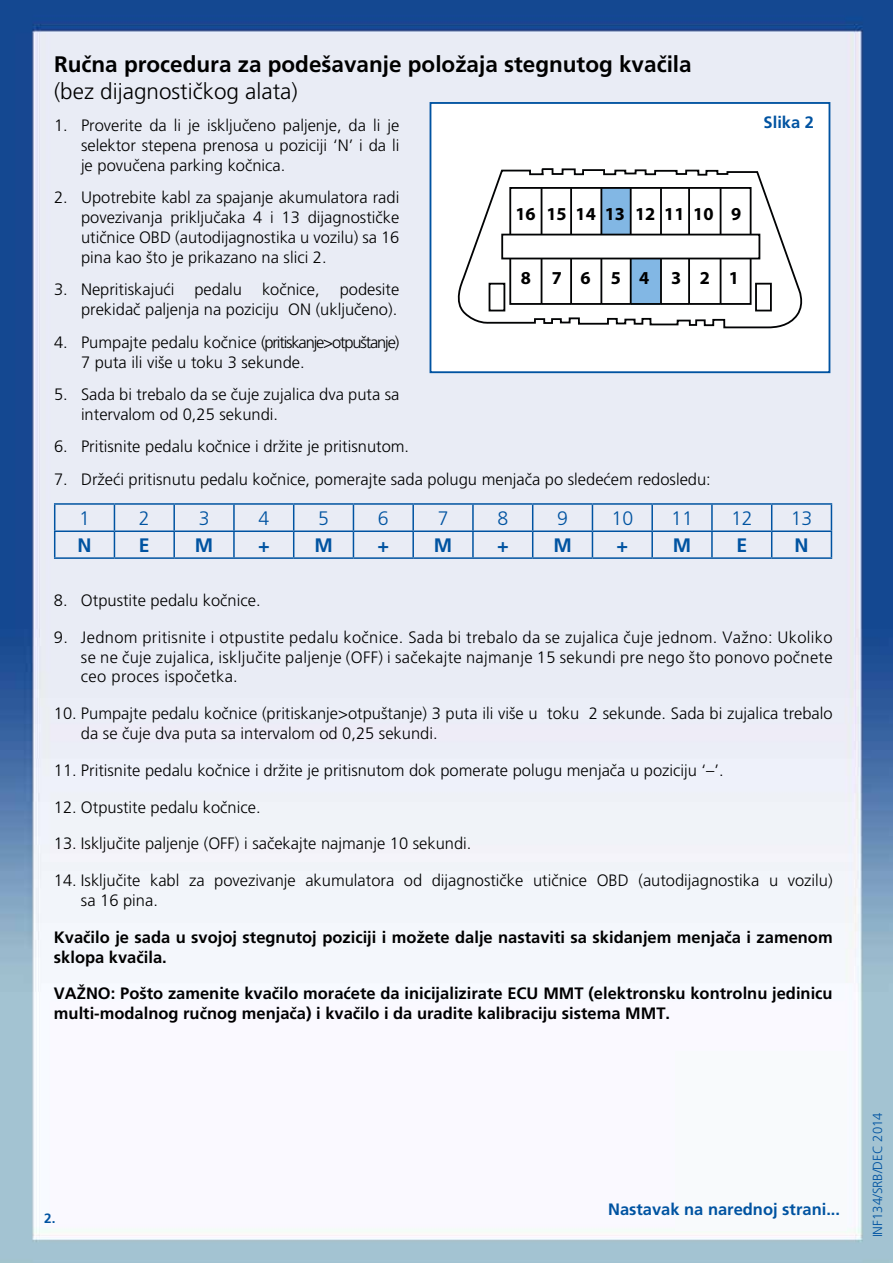
<style>
.page{position:relative;width:893px;height:1263px;background:#fff}
.page>*{position:absolute;margin:0;border:0;box-sizing:border-box;transform-origin:0 0}
.t1{font:700 22.5px "Frutiger CE";color:#000}
.t2{font:300 22.5px "Frutiger CE";color:#000}
.t3{font:300 19.5px "Frutiger CE";color:#0053a1}
.t4{font:700 19.5px "Frutiger CE";color:#0053a1}
.t5{font:700 18.3px "Myriad Pro";color:#000}
.t6{font:700 18.3px "Myriad Pro";letter-spacing:1.02em;color:#000}
.t7{font:300 16.5px/19.8px "Frutiger CE";color:#000}
.t8{font:700 16.5px/19.8px "Frutiger CE";color:#000}
.t9{font:700 16.5px "Frutiger CE";color:#0053a1}
.t10{font:700 13.5px "Frutiger";color:#0053a1}
.t11{font:300 13.2px "Frutiger CE";color:#0053a1}
</style>
<div class="page">
<img style="left:0;top:0;width:893px;height:1263px">
<div style="left:675px;top:1051px;width:172px;height:179px;background:#f8fafc"></div>
<hr style="left:54px;top:503px;width:60px;height:2px;background:#0053a1">
<hr style="left:114px;top:503px;width:60px;height:2px;background:#0053a1">
<hr style="left:174px;top:503px;width:60px;height:2px;background:#0053a1">
<hr style="left:234px;top:503px;width:60px;height:2px;background:#0053a1">
<hr style="left:294px;top:503px;width:59px;height:2px;background:#0053a1">
<hr style="left:353px;top:503px;width:60px;height:2px;background:#0053a1">
<hr style="left:413px;top:503px;width:60px;height:2px;background:#0053a1">
<hr style="left:473px;top:503px;width:60px;height:2px;background:#0053a1">
<hr style="left:533px;top:503px;width:59px;height:2px;background:#0053a1">
<hr style="left:592px;top:503px;width:60px;height:2px;background:#0053a1">
<hr style="left:652px;top:503px;width:60px;height:2px;background:#0053a1">
<hr style="left:712px;top:503px;width:60px;height:2px;background:#0053a1">
<hr style="left:772px;top:503px;width:60px;height:2px;background:#0053a1">
<svg style="left:54px;top:505px;width:1px;height:52px"></svg>
<svg style="left:831px;top:505px;width:1px;height:52px"></svg>
<hr style="left:54px;top:557px;width:60px;height:2px;background:#0053a1">
<hr style="left:114px;top:557px;width:60px;height:2px;background:#0053a1">
<hr style="left:174px;top:557px;width:60px;height:2px;background:#0053a1">
<hr style="left:234px;top:557px;width:60px;height:2px;background:#0053a1">
<hr style="left:294px;top:557px;width:59px;height:2px;background:#0053a1">
<hr style="left:353px;top:557px;width:60px;height:2px;background:#0053a1">
<hr style="left:413px;top:557px;width:60px;height:2px;background:#0053a1">
<hr style="left:473px;top:557px;width:60px;height:2px;background:#0053a1">
<hr style="left:533px;top:557px;width:59px;height:2px;background:#0053a1">
<hr style="left:592px;top:557px;width:60px;height:2px;background:#0053a1">
<hr style="left:652px;top:557px;width:60px;height:2px;background:#0053a1">
<hr style="left:712px;top:557px;width:60px;height:2px;background:#0053a1">
<hr style="left:772px;top:557px;width:60px;height:2px;background:#0053a1">
<hr style="left:173px;top:505px;width:2px;height:25px;background:#0053a1">
<hr style="left:233px;top:505px;width:2px;height:25px;background:#0053a1">
<hr style="left:412px;top:505px;width:2px;height:25px;background:#0053a1">
<hr style="left:472px;top:505px;width:2px;height:25px;background:#0053a1">
<hr style="left:651px;top:505px;width:2px;height:25px;background:#0053a1">
<hr style="left:711px;top:505px;width:2px;height:25px;background:#0053a1">
<hr style="left:54px;top:530px;width:60px;height:2px;background:#0053a1">
<hr style="left:114px;top:530px;width:60px;height:2px;background:#0053a1">
<svg style="left:114px;top:505px;width:1px;height:52px"></svg>
<hr style="left:174px;top:530px;width:60px;height:2px;background:#0053a1">
<hr style="left:173px;top:532px;width:2px;height:25px;background:#0053a1">
<hr style="left:234px;top:530px;width:60px;height:2px;background:#0053a1">
<hr style="left:233px;top:532px;width:2px;height:25px;background:#0053a1">
<hr style="left:294px;top:530px;width:59px;height:2px;background:#0053a1">
<svg style="left:293px;top:505px;width:1px;height:52px"></svg>
<hr style="left:353px;top:530px;width:60px;height:2px;background:#0053a1">
<svg style="left:353px;top:505px;width:1px;height:52px"></svg>
<hr style="left:413px;top:530px;width:60px;height:2px;background:#0053a1">
<hr style="left:412px;top:532px;width:2px;height:25px;background:#0053a1">
<hr style="left:473px;top:530px;width:60px;height:2px;background:#0053a1">
<hr style="left:472px;top:532px;width:2px;height:25px;background:#0053a1">
<hr style="left:533px;top:530px;width:59px;height:2px;background:#0053a1">
<svg style="left:532px;top:505px;width:1px;height:52px"></svg>
<hr style="left:592px;top:530px;width:60px;height:2px;background:#0053a1">
<svg style="left:592px;top:505px;width:1px;height:52px"></svg>
<hr style="left:652px;top:530px;width:60px;height:2px;background:#0053a1">
<hr style="left:651px;top:532px;width:2px;height:25px;background:#0053a1">
<hr style="left:712px;top:530px;width:60px;height:2px;background:#0053a1">
<hr style="left:711px;top:532px;width:2px;height:25px;background:#0053a1">
<hr style="left:772px;top:530px;width:60px;height:2px;background:#0053a1">
<svg style="left:771px;top:505px;width:1px;height:52px"></svg>
<div style="left:430px;top:102px;width:400px;height:271px;background:#fff;border:2px solid #0053a1"></div>
<svg style="left:458px;top:168px;width:344px;height:160px"></svg>
<div style="left:489px;top:283px;width:16px;height:28px;background:#fff;border:2px solid #020304"></div>
<div style="left:755px;top:283px;width:17px;height:28px;background:#fff;border:2px solid #020304"></div>
<hr style="left:541px;top:188px;width:1px;height:116px;background:#020304">
<hr style="left:570px;top:188px;width:2px;height:116px;background:#020304">
<hr style="left:600px;top:188px;width:2px;height:116px;background:#020304">
<hr style="left:630px;top:188px;width:2px;height:116px;background:#020304">
<hr style="left:660px;top:188px;width:2px;height:116px;background:#020304">
<hr style="left:688px;top:188px;width:2px;height:116px;background:#020304">
<hr style="left:720px;top:188px;width:1px;height:116px;background:#020304">
<div style="left:501px;top:234px;width:259px;height:25px;background:#fff;border:2px solid #020304"></div>
<h1 class="t1" style="left:54px;top:50px;width:639px">Ručna procedura za podešavanje položaja stegnutog kvačila</h1>
<h1 class="t2" style="left:54px;top:78px;width:245px">(bez dijagnostičkog alata)</h1>
<p class="t7" style="left:81px;top:115px;width:320px;text-align:justify;text-indent:-27px">1. Proverite da li je isključeno paljenje, da li je selektor stepena prenosa u poziciji ‘N’ i da li je povučena parking kočnica.</p>
<p class="t7" style="left:81px;top:188px;width:320px;text-align:justify;text-indent:-27px">2. Upotrebite kabl za spajanje akumulatora radi povezivanja priključaka 4 i 13 dijagnostičke utičnice OBD (autodijagnostika u vozilu) sa 16 pina kao što je prikazano na slici 2.</p>
<p class="t7" style="left:54px;top:280px;width:347px;text-align:right">3. Nepritiskajući pedalu kočnice, podesite prekidač paljenja na poziciju ON (uključeno).</p>
<p class="t7" style="left:81px;top:332px;width:320px;text-indent:-27px">4. Pumpajte pedalu kočnice (pritiskanje&gt;otpuštanje)<br>7 puta ili više u toku 3 sekunde.</p>
<p class="t7" style="left:81px;top:384px;width:320px;text-indent:-27px">5. Sada bi trebalo da se čuje zujalica dva puta sa intervalom od 0,25 sekundi.</p>
<p class="t7" style="left:54px;top:437px;width:357px">6. Pritisnite pedalu kočnice i držite je pritisnutom.</p>
<p class="t7" style="left:54px;top:469px;width:658px">7. Držeći pritisnutu pedalu kočnice, pomerajte sada polugu menjača po sledećem redosledu:</p>
<p class="t5" style="left:515px;top:202px;width:227px">16 15 14 13 12 11 10 9</p>
<p class="t6" style="left:521px;top:266px;width:220px">87654 321</p>
<p class="t9" style="left:764px;top:112px;width:52px">Slika 2</p>
<p class="t3" style="left:79px;top:507px;width:12px">1</p>
<p class="t3" style="left:139px;top:507px;width:12px">2</p>
<p class="t3" style="left:199px;top:507px;width:12px">3</p>
<p class="t3" style="left:258px;top:507px;width:12px">4</p>
<p class="t3" style="left:318px;top:507px;width:12px">5</p>
<p class="t3" style="left:378px;top:507px;width:12px">6</p>
<p class="t3" style="left:438px;top:507px;width:12px">7</p>
<p class="t3" style="left:497px;top:507px;width:12px">8</p>
<p class="t3" style="left:557px;top:507px;width:12px">9</p>
<p class="t3" style="left:611px;top:507px;width:23px">10</p>
<p class="t3" style="left:671px;top:507px;width:23px">11</p>
<p class="t3" style="left:731px;top:507px;width:23px">12</p>
<p class="t3" style="left:791px;top:507px;width:23px">13</p>
<p class="t4" style="left:78px;top:534px;width:16px">N</p>
<p class="t4" style="left:139px;top:534px;width:12px">E</p>
<p class="t4" style="left:195px;top:534px;width:20px">M</p>
<p class="t4" style="left:258px;top:534px;width:13px">+</p>
<p class="t4" style="left:314px;top:534px;width:20px">M</p>
<p class="t4" style="left:377px;top:534px;width:13px">+</p>
<p class="t4" style="left:434px;top:534px;width:20px">M</p>
<p class="t4" style="left:497px;top:534px;width:13px">+</p>
<p class="t4" style="left:553px;top:534px;width:20px">M</p>
<p class="t4" style="left:616px;top:534px;width:13px">+</p>
<p class="t4" style="left:673px;top:534px;width:20px">M</p>
<p class="t4" style="left:736px;top:534px;width:12px">E</p>
<p class="t4" style="left:795px;top:534px;width:16px">N</p>
<p class="t7" style="left:54px;top:590px;width:208px">8. Otpustite pedalu kočnice.</p>
<p class="t7" style="left:81px;top:627px;width:753px;text-align:justify;text-indent:-27px">9. Jednom pritisnite i otpustite pedalu kočnice. Sada bi trebalo da se zujalica čuje jednom. Važno: Ukoliko se ne čuje zujalica, isključite paljenje (OFF) i sačekajte najmanje 15 sekundi pre nego što ponovo počnete ceo proces ispočetka.</p>
<p class="t7" style="left:81px;top:703px;width:753px;text-indent:-27px">10. Pumpajte pedalu kočnice (pritiskanje&gt;otpuštanje) 3 puta ili više u toku 2 sekunde. Sada bi zujalica trebalo da se čuje dva puta sa intervalom od 0,25 sekundi.</p>
<p class="t7" style="left:54px;top:760px;width:671px">11. Pritisnite pedalu kočnice i držite je pritisnutom dok pomerate polugu menjača u poziciju ‘–’.</p>
<p class="t7" style="left:54px;top:797px;width:208px">12. Otpustite pedalu kočnice.</p>
<p class="t7" style="left:54px;top:833px;width:419px">13. Isključite paljenje (OFF) i sačekajte najmanje 10 sekundi.</p>
<p class="t7" style="left:81px;top:870px;width:753px;text-indent:-27px">14. Isključite kabl za povezivanje akumulatora od dijagnostičke utičnice OBD (autodijagnostika u vozilu) sa 16 pina.</p>
<p class="t8" style="left:54px;top:927px;width:780px">Kvačilo je sada u svojoj stegnutoj poziciji i možete dalje nastaviti sa skidanjem menjača i zamenom sklopa kvačila.</p>
<p class="t8" style="left:54px;top:984px;width:780px">VAŽNO: Pošto zamenite kvačilo moraćete da inicijalizirate ECU MMT (elektronsku kontrolnu jedinicu multi-modalnog ručnog menjača) i kvačilo i da uradite kalibraciju sistema MMT.</p>
<p class="t10" style="left:44px;top:1210px;width:13px">2.</p>
<p class="t9" style="left:608px;top:1199px;width:233px">Nastavak na narednoj strani...</p>
<p class="t11" style="left:870px;top:1237px;width:126px;rotate:-90deg">INF134/SRB/DEC 2014</p>
</div>
